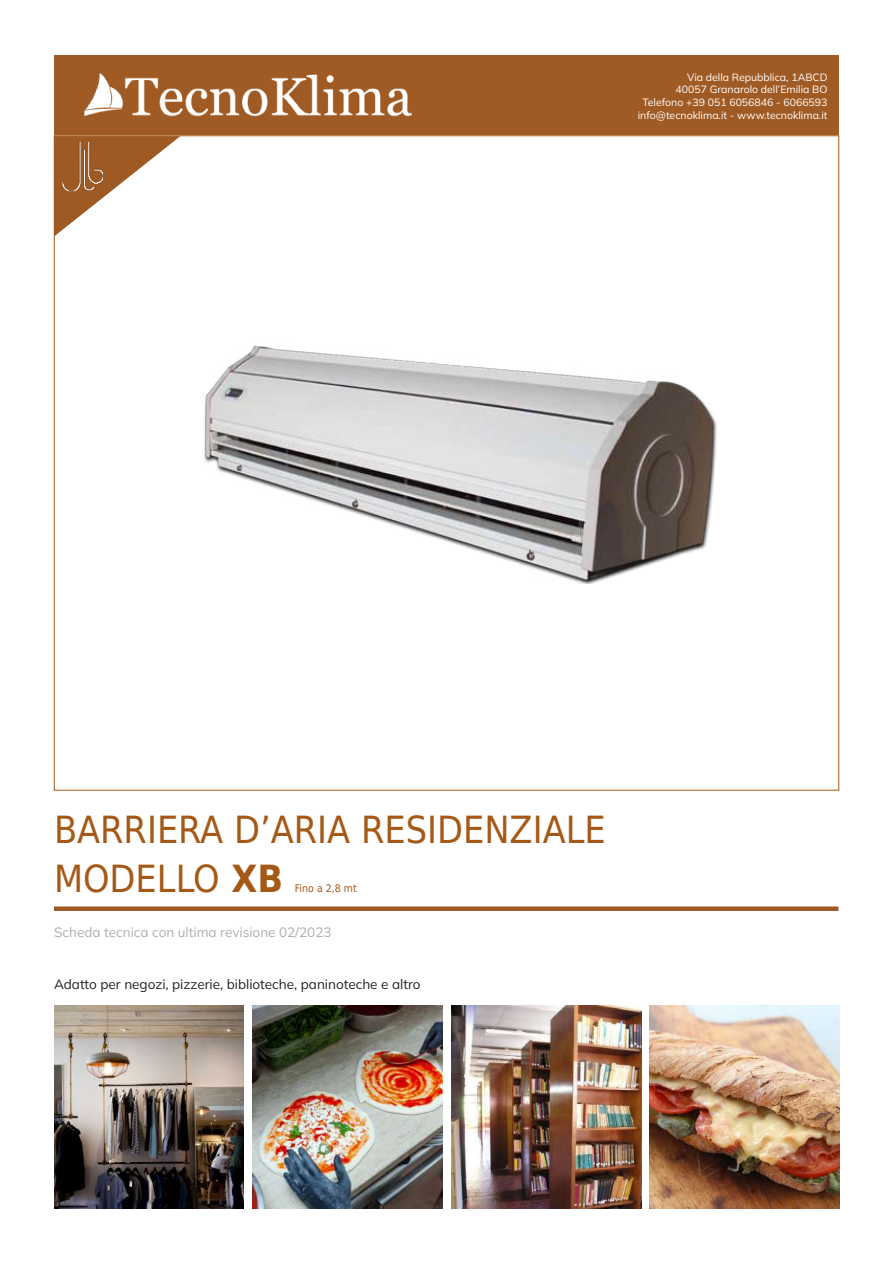
<style>
.page{position:relative;width:893px;height:1263px;background:#fff}
.page>*{position:absolute;margin:0;border:0;box-sizing:border-box;transform-origin:0 0}
.t1{font:37.5px/48.6px "DejaVu Sans Condensed";color:#a55917}
.t2{font:200 13.5px "Mulish";color:#231f20}
.t3{font:200 13.5px "Mulish";color:#acadb1}
.t4{font:200 10.5px/12.6px "Mulish";color:#fff;text-align:right}
.t5{font:10.5px "DejaVu Sans Condensed";color:#a55917}
.s1{font-weight:700}
</style>
<div class="page">
<div style="left:54px;top:906px;width:784px;height:5px;background:#a05a23"></div>
<img style="left:54px;top:1006px;width:190px;height:203px">
<img style="left:253px;top:1006px;width:189px;height:203px">
<img style="left:451px;top:1006px;width:190px;height:203px">
<img style="left:650px;top:1006px;width:189px;height:203px">
<svg style="left:54px;top:136px;width:126px;height:101px"></svg>
<img style="left:64px;top:143px;width:38px;height:46px">
<div style="left:62px;top:141px;width:42px;height:50px;border:1px solid #9f5a23"></div>
<img style="left:203px;top:346px;width:514px;height:237px">
<div style="left:54px;top:55px;width:785px;height:79px;background:#a05a23"></div>
<img style="left:84px;top:73px;width:328px;height:44px">
<p class="t4" style="left:638px;top:71px;width:191px">Via della Repubblica, 1ABCD<br>40057 Granarolo dell’Emilia BO Telefono +39 051 6056846 - 6066593 info@tecnoklima.it - www.tecnoklima.it</p>
<h1 class="t1" style="left:54px;top:804px;width:553px">BARRIERA D’ARIA RESIDENZIALE<br>MODELLO <span class="s1">XB</span></h1>
<p class="t5" style="left:295px;top:878px;width:63px">Fino a 2,8 mt</p>
<p class="t3" style="left:54px;top:922px;width:279px">Scheda tecnica con ultima revisione 02/2023</p>
<p class="t2" style="left:54px;top:975px;width:368px">Adatto per negozi, pizzerie, biblioteche, paninoteche e altro</p>
</div>
